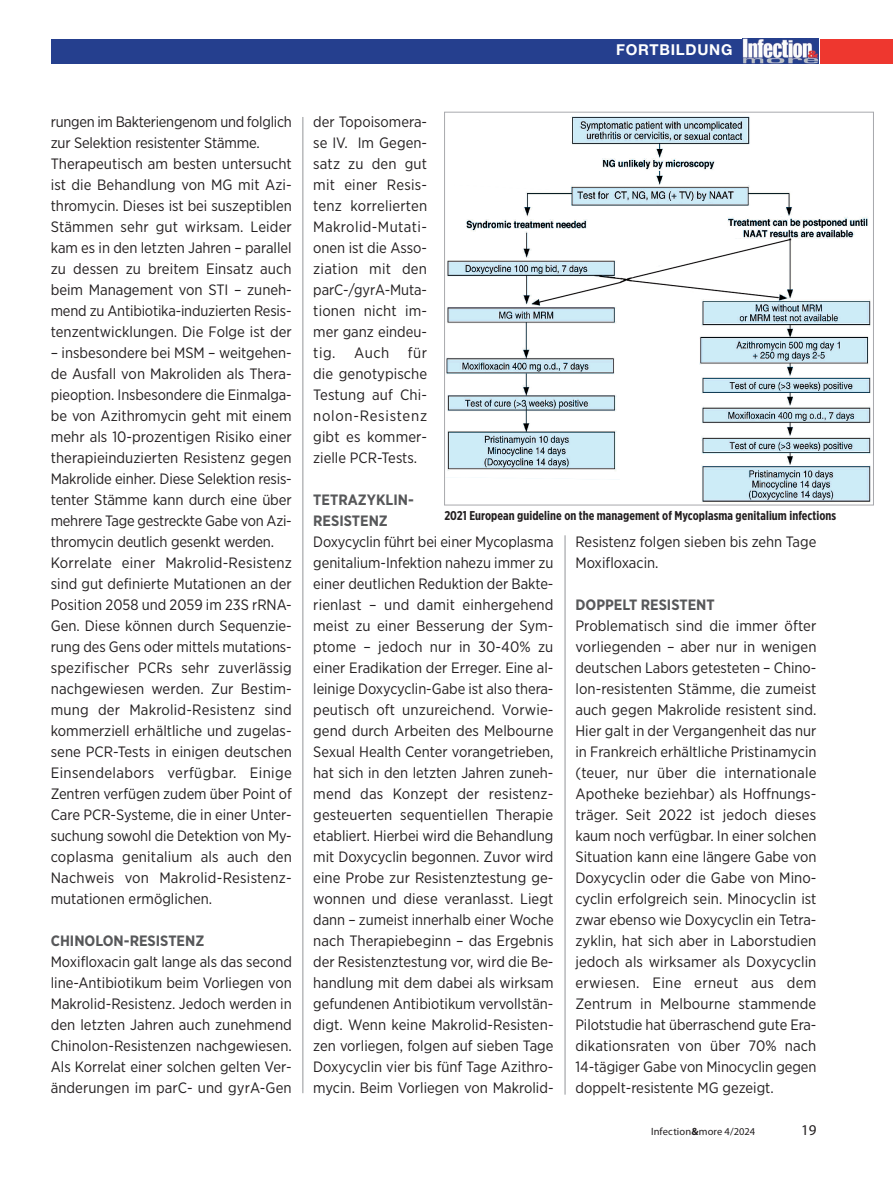
<style>
.page{position:relative;width:893px;height:1191px;background:#fff}
.page>*{position:absolute;margin:0;border:0;box-sizing:border-box;transform-origin:0 0}
.Fliesstext{font:15px/21px "Gotham Narrow";color:#231f20;text-align:justify}
.Fliesstext-2{font:15px/21px "Gotham Narrow";letter-spacing:-.02em;color:#231f20}
.Fliesstext-3{font:700 15px/21px "Gotham Narrow";color:#57585a}
.t1{font:700 15px "Helvetica Neue";letter-spacing:.05em;color:#fff}
.t2{font:15px "Myriad Pro";color:#231f20}
.BU_Text{font:700 12.75px "Gotham X Narrow";letter-spacing:.005em;color:#231f20}
.t3{font:10.5px "Myriad Pro";letter-spacing:.015em;color:#231f20}
.s1{font-weight:700}
</style>
<div class="page">
<div style="left:51px;top:39px;width:690px;height:25px;background:#253f8e"></div>
<img style="left:743px;top:39px;width:76px;height:25px">
<div style="left:821px;top:39px;width:72px;height:25px;background:#ee372f"></div>
<hr style="left:565px;top:535px;width:1px;height:559px;background:#939598">
<hr style="left:302px;top:117px;width:1px;height:976px;background:#939598">
<img style="left:446px;top:116px;width:425px;height:386px">
<p class="t1" style="left:616px;top:40px;width:118px">FORTBILDUNG</p>
<p class="Fliesstext-2" style="left:51px;top:111px;width:243px">rungen im Bakteriengenom und folglich zur Selektion resistenter Stämme.</p>
<p class="Fliesstext" style="left:51px;top:153px;width:243px">Therapeutisch am besten untersucht ist die Behandlung von MG mit Azi&shy;thromycin. Dieses ist bei suszeptiblen Stämmen sehr gut wirksam. Leider kam es in den letzten Jahren – parallel zu dessen zu breitem Einsatz auch beim Management von STI – zuneh&shy;mend zu Antibiotika-induzierten Resis&shy;tenzentwicklungen. Die Folge ist der</p>
<p class="Fliesstext" style="left:51px;top:342px;width:243px">– insbesondere bei MSM – weitgehen&shy;de Ausfall von Makroliden als Thera&shy;pieoption. Insbesondere die Einmalga&shy;be von Azithromycin geht mit einem mehr als 10-prozentigen Risiko einer therapieinduzierten Resistenz gegen Makrolide einher. Diese Selektion resis&shy;tenter Stämme kann durch eine über mehrere Tage gestreckte Gabe von Azi&shy;thromycin deutlich gesenkt werden.</p>
<p class="Fliesstext" style="left:51px;top:552px;width:243px">Korrelate einer Makrolid-Resistenz sind gut definierte Mutationen an der Position 2058 und 2059 im 23S rRNA-Gen. Diese können durch Sequenzie&shy;rung des Gens oder mittels mutations&shy;spezifischer PCRs sehr zuverlässig nachgewiesen werden. Zur Bestim&shy;mung der Makrolid-Resistenz sind kommerziell erhältliche und zugelas&shy;sene PCR-Tests in einigen deutschen Einsendelabors verfügbar. Einige Zentren verfügen zudem über Point of Care PCR-Systeme, die in einer Unter&shy;suchung sowohl die Detektion von My&shy;coplasma genitalium als auch den Nachweis von Makrolid-Resistenz&shy;mutationen ermöglichen.</p>
<p class="Fliesstext-3" style="left:51px;top:930px;width:155px">CHINOLON-RESISTENZ</p>
<p class="Fliesstext" style="left:51px;top:951px;width:243px">Moxifloxacin galt lange als das second line-Antibiotikum beim Vorliegen von Makrolid-Resistenz. Jedoch werden in den letzten Jahren auch zunehmend Chinolon-Resistenzen nachgewiesen.<br>Als Korrelat einer solchen gelten Ver&shy;änderungen im parC- und gyrA-Gen</p>
<p class="Fliesstext" style="left:313px;top:111px;width:115px">der Topoisomera&shy;se IV. Im Gegen&shy;satz zu den gut mit einer Resis&shy;tenz korrelierten Makrolid-Mutati&shy;onen ist die Asso&shy;ziation mit den parC-/gyrA-Muta&shy;tionen nicht im&shy;mer ganz eindeu&shy;tig. Auch für die genotypische Testung auf Chi&shy;nolon-Resistenz gibt es kommer&shy;zielle PCR-Tests.</p>
<p class="Fliesstext-3" style="left:313px;top:489px;width:102px">TETRAZYKLIN-<br>RESISTENZ</p>
<p class="Fliesstext" style="left:313px;top:531px;width:242px">Doxycyclin führt bei einer Mycoplasma genitalium-Infektion nahezu immer zu einer deutlichen Reduktion der Bakte&shy;rienlast – und damit einhergehend meist zu einer Besserung der Sym&shy;ptome – jedoch nur in 30-40% zu einer Eradikation der Erreger. Eine al&shy;leinige Doxycyclin-Gabe ist also thera&shy;peutisch oft unzureichend. Vorwie&shy;gend durch Arbeiten des Melbourne Sexual Health Center vorangetrieben, hat sich in den letzten Jahren zuneh&shy;mend das Konzept der resistenz&shy;gesteuerten sequentiellen Therapie etabliert. Hierbei wird die Behandlung mit Doxycyclin begonnen. Zuvor wird eine Probe zur Resistenztestung ge&shy;wonnen und diese veranlasst. Liegt dann – zumeist innerhalb einer Woche nach Therapiebeginn – das Ergebnis der Resistenztestung vor, wird die Be&shy;handlung mit dem dabei als wirksam gefundenen Antibiotikum vervollstän&shy;digt. Wenn keine Makrolid-Resisten&shy;zen vorliegen, folgen auf sieben Tage Doxycyclin vier bis fünf Tage Azithro&shy;mycin. Beim Vorliegen von Makrolid-</p>
<p class="Fliesstext" style="left:575px;top:531px;width:242px">Resistenz folgen sieben bis zehn Tage<br>Moxifloxacin.</p>
<p class="BU_Text" style="left:444px;top:508px;width:393px">2021 European guideline on the management of Mycoplasma genitalium infections</p>
<p class="Fliesstext-3" style="left:575px;top:594px;width:141px">DOPPELT RESISTENT</p>
<p class="Fliesstext" style="left:575px;top:615px;width:243px">Problematisch sind die immer öfter vorliegenden – aber nur in wenigen deutschen Labors getesteten – Chino&shy;lon-resistenten Stämme, die zumeist auch gegen Makrolide resistent sind.<br>Hier galt in der Vergangenheit das nur in Frankreich erhältliche Pristinamycin (teuer, nur über die internationale Apotheke beziehbar) als Hoffnungs&shy;träger. Seit 2022 ist jedoch dieses kaum noch verfügbar. In einer solchen Situation kann eine längere Gabe von Doxycyclin oder die Gabe von Mino&shy;cyclin erfolgreich sein. Minocyclin ist zwar ebenso wie Doxycyclin ein Tetra&shy;zyklin, hat sich aber in Laborstudien jedoch als wirksamer als Doxycyclin erwiesen. Eine erneut aus dem Zentrum in Melbourne stammende Pilotstudie hat überraschend gute Era&shy;dikationsraten von über 70% nach 14-tägiger Gabe von Minocyclin gegen doppelt-resistente MG gezeigt.</p>
<p class="t3" style="left:651px;top:1125px;width:106px">Infection<span class="s1">&amp;</span>more 4/2024</p>
<p class="t2" style="left:801px;top:1120px;width:17px">19</p>
</div>
